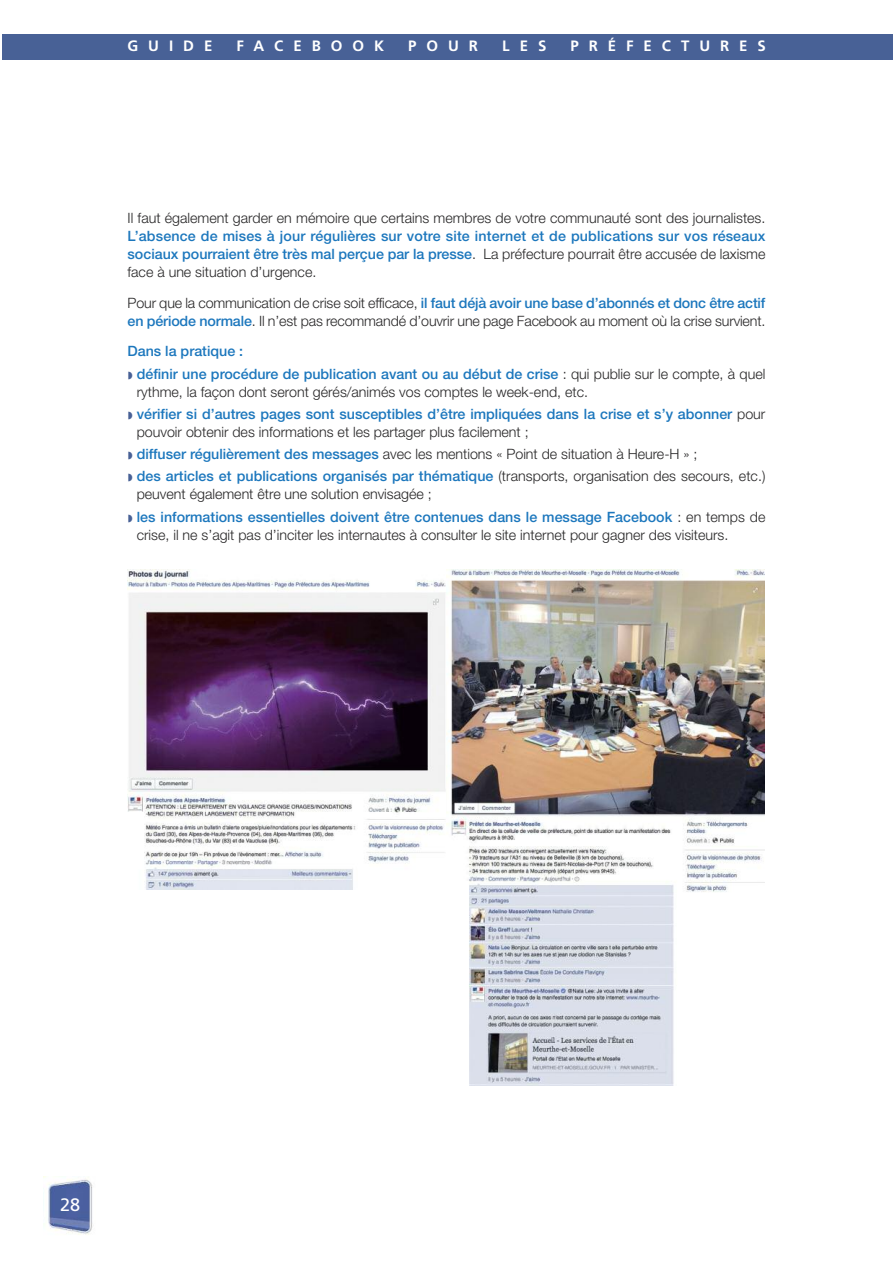
<style>
.page{position:relative;width:893px;height:1263px;background:#fff}
.page>*{position:absolute;margin:0;border:0;box-sizing:border-box;transform-origin:0 0}
.t1{font:18px "Frutiger";color:#fff}
.t2{font:700 15px "Frutiger";letter-spacing:.665em;color:#fff}
.t3{font:300 14.25px/22.2px "Helvetica Neue";color:#272627}
.t4{font:500 14.25px/22.2px "Helvetica Neue";color:#1c77bd}
.s1{font-weight:300;color:#272627}
.s2{font-weight:500;color:#1c77bd}
.s3{color:#486196}
</style>
<div class="page">
<div style="left:3px;top:34px;width:890px;height:26px;background:#486196"></div>
<img style="left:44px;top:1176px;width:49px;height:59px">
<img style="left:128px;top:569px;width:318px;height:320px">
<img style="left:446px;top:569px;width:319px;height:517px">
<p class="t2" style="left:127px;top:40px;width:86px">GUIDE</p>
<p class="t2" style="left:236px;top:40px;width:149px">FACEBOOK</p>
<p class="t2" style="left:408px;top:40px;width:71px">POUR</p>
<p class="t2" style="left:502px;top:40px;width:46px">LES</p>
<p class="t2" style="left:570px;top:40px;width:197px">PRÉFECTURES</p>
<p class="t3" style="left:128px;top:208px;width:639px">Il faut également garder en mémoire que certains membres de votre communauté sont des journalistes.</p>
<p class="t4" style="left:128px;top:227px;width:639px;line-height:18px;text-align:justify">L’absence de mises à jour régulières sur votre site internet et de publications sur vos réseaux sociaux pourraient être très mal perçue par la presse<span class="s1">. La préfecture pourrait être accusée de laxisme face à une situation d’urgence.</span></p>
<p class="t3" style="left:128px;top:295px;width:639px;line-height:18px">Pour que la communication de crise soit efficace, <span class="s2">il faut déjà avoir une base d’abonnés et donc être actif en période normale</span>. Il n’est pas recommandé d’ouvrir une page Facebook au moment où la crise survient.</p>
<p class="t4" style="left:128px;top:340px;width:639px">Dans la pratique :<br><span class="s3">◗</span> définir une procédure de publication avant ou au début de crise <span class="s1">: qui publie sur le compte, à quel</span></p>
<p class="t4" style="left:128px;top:380px;width:639px;text-indent:9px"><span class="s1">rythme, la façon dont seront gérés/animés vos comptes le week-end, etc.<br></span><span class="s3">◗</span> vérifier si d’autres pages sont susceptibles d’être impliquées dans la crise et s’y abonner <span class="s1">pour</span></p>
<p class="t3" style="left:128px;top:422px;width:639px;text-indent:9px">pouvoir obtenir des informations et les partager plus facilement ;<br><span class="s3">◗</span> <span class="s2">diffuser régulièrement des messages</span> avec les mentions « Point de situation à Heure-H » ;<br><span class="s3">◗</span> <span class="s2">des articles et publications organisés par thématique</span> (transports, organisation des secours, etc.)</p>
<p class="t4" style="left:128px;top:483px;width:639px;text-indent:9px"><span class="s1">peuvent également être une solution envisagée ;<br></span><span class="s3">◗</span> les informations essentielles doivent être contenues dans le message Facebook <span class="s1">: en temps de</span></p>
<p class="t3" style="left:137px;top:525px;width:593px">crise, il ne s’agit pas d’inciter les internautes à consulter le site internet pour gagner des visiteurs.</p>
<p class="t1" style="left:60px;top:1198px;width:21px">28</p>
</div>
